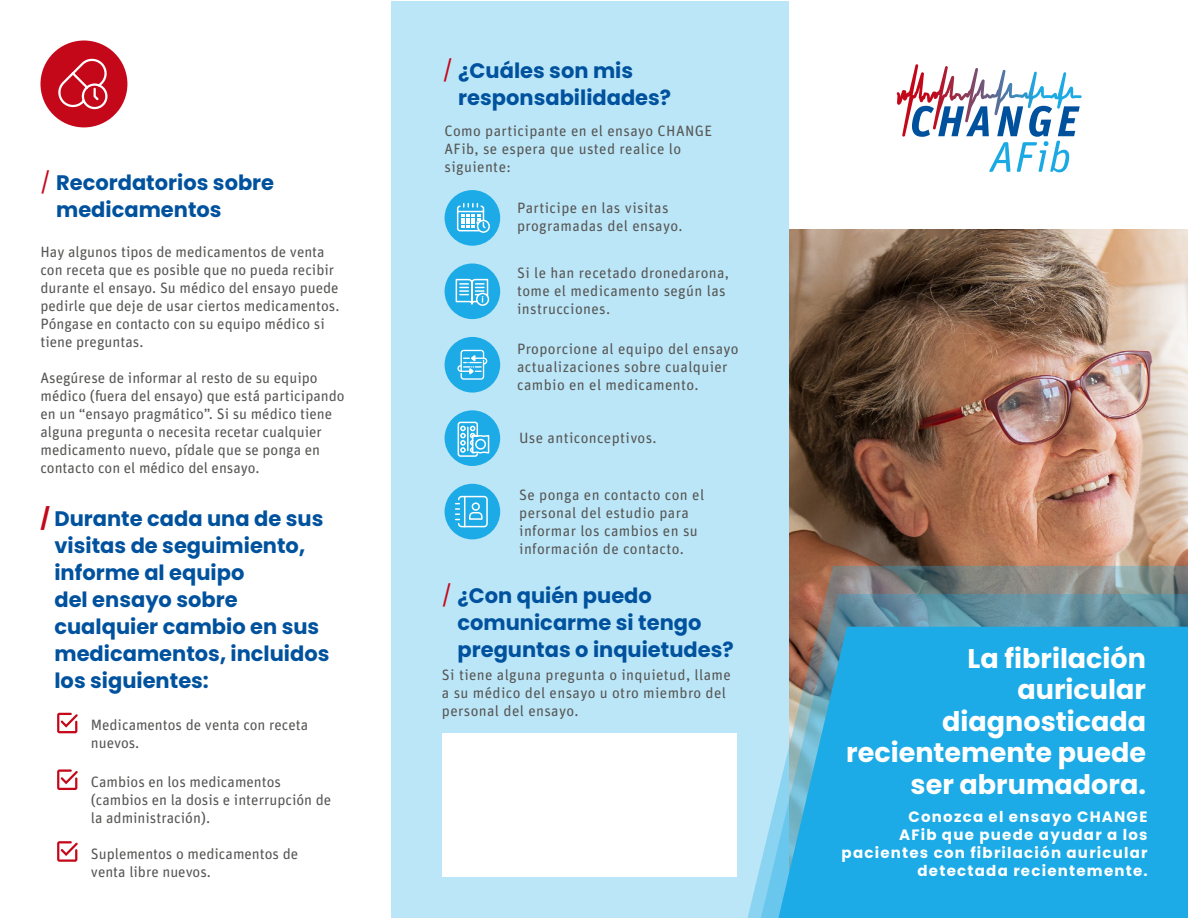
<style>
.page{position:relative;width:1188px;height:918px;background:#fff}
.page>*{position:absolute;margin:0;border:0;box-sizing:border-box;transform-origin:0 0}
.t1{font:700 27px/31.5px "Poppins";color:#fff;text-align:right}
.t2{font:700 21px/27px "Poppins";color:#00529e}
.t3{font:15px/18px "Unit Rounded Pro";color:#575756}
.t4{font:15px/18px "Unit Rounded Pro";letter-spacing:.025em;color:#575756}
.t5{font:700 15px/18px "Poppins";letter-spacing:.08em;color:#fff;text-align:right}
.s1{font-weight:400;color:#c4081a}
.s2{color:#c4081a}
</style>
<div class="page">
<div style="left:391px;top:1px;width:398px;height:916px;background:#bbe6f7"></div>
<img style="left:789px;top:230px;width:399px;height:336px">
<svg style="left:736px;top:566px;width:452px;height:352px"></svg>
<svg style="left:747px;top:594px;width:441px;height:324px"></svg>
<svg style="left:778px;top:627px;width:410px;height:291px;fill:#1cabe6"></svg>
<svg style="left:897px;top:65px;width:183px;height:107px"></svg>
<div style="left:40px;top:41px;width:87px;height:86px;background:#c4081a;border-radius:50%"></div>
<svg style="left:58px;top:58px;width:50px;height:52px"></svg>
<svg style="left:57px;top:713px;width:21px;height:20px"></svg>
<svg style="left:57px;top:769px;width:21px;height:21px"></svg>
<svg style="left:57px;top:841px;width:21px;height:21px"></svg>
<div style="left:443px;top:734px;width:294px;height:143px;background:#fff"></div>
<div style="left:445px;top:190px;width:55px;height:56px;background:#1cabe6;border-radius:50%"></div>
<svg style="left:456px;top:203px;width:34px;height:30px"></svg>
<div style="left:445px;top:264px;width:55px;height:55px;background:#1cabe6;border-radius:50%"></div>
<svg style="left:455px;top:278px;width:35px;height:42px"></svg>
<div style="left:445px;top:337px;width:55px;height:56px;background:#1cabe6;border-radius:50%"></div>
<div style="left:445px;top:410px;width:55px;height:56px;background:#1cabe6;border-radius:50%"></div>
<svg style="left:457px;top:421px;width:33px;height:36px"></svg>
<div style="left:445px;top:484px;width:55px;height:55px;background:#1cabe6;border-radius:50%"></div>
<svg style="left:455px;top:495px;width:33px;height:33px"></svg>
<svg style="left:457px;top:350px;width:30px;height:30px"></svg>
<h2 class="t2" style="left:56px;top:170px;width:220px;text-indent:-16px"><span class="s1">/</span> Recordatorios sobre medicamentos</h2>
<p class="t3" style="left:40px;top:242px;width:301px">Hay algunos tipos de medicamentos de venta con receta que es posible que no pueda recibir durante el ensayo. Su médico del ensayo puede pedirle que deje de usar ciertos medicamentos.<br>Póngase en contacto con su equipo médico si tiene preguntas.</p>
<p class="t3" style="left:40px;top:368px;width:306px">Asegúrese de informar al resto de su equipo médico (fuera del ensayo) que está participando en un “ensayo pragmático”. Si su médico tiene alguna pregunta o necesita recetar cualquier medicamento nuevo, pídale que se ponga en contacto con el médico del ensayo.</p>
<h2 class="t2" style="left:54px;top:506px;width:277px;text-indent:-14px"><span class="s2">/</span> Durante cada una de sus visitas de seguimiento, informe al equipo<br>del ensayo sobre cualquier cambio en sus medicamentos, incluidos los siguientes:</h2>
<p class="t3" style="left:91px;top:715px;width:219px">Medicamentos de venta con receta nuevos.</p>
<p class="t3" style="left:91px;top:772px;width:242px">Cambios en los medicamentos (cambios en la dosis e interrupción de la administración).</p>
<p class="t3" style="left:91px;top:844px;width:209px">Suplementos o medicamentos de venta libre nuevos.</p>
<h2 class="t2" style="left:458px;top:58px;width:214px;text-indent:-16px"><span class="s1">/</span> ¿Cuáles son mis responsabilidades?</h2>
<p class="t4" style="left:445px;top:121px;width:269px">Como participante en el ensayo CHANGE<br>AFib, se espera que usted realice lo siguiente:</p>
<p class="t4" style="left:517px;top:198px;width:167px">Participe en las visitas programadas del ensayo.</p>
<p class="t4" style="left:517px;top:263px;width:213px">Si le han recetado dronedarona, tome el medicamento según las instrucciones.</p>
<p class="t4" style="left:517px;top:339px;width:223px">Proporcione al equipo del ensayo actualizaciones sobre cualquier cambio en el medicamento.</p>
<p class="t4" style="left:519px;top:429px;width:139px">Use anticonceptivos.</p>
<p class="t4" style="left:519px;top:485px;width:186px">Se ponga en contacto con el personal del estudio para informar los cambios en su información de contacto.</p>
<h2 class="t2" style="left:457px;top:582px;width:278px;text-indent:-16px"><span class="s1">/</span> ¿Con quién puedo comunicarme si tengo preguntas o inquietudes?</h2>
<p class="t4" style="left:442px;top:665px;width:290px">Si tiene alguna pregunta o inquietud, llame a su médico del ensayo u otro miembro del personal del ensayo.</p>
<h1 class="t1" style="left:846px;top:643px;width:301px">La fibrilación auricular diagnosticada recientemente puede ser abrumadora.</h1>
<p class="t5" style="left:842px;top:808px;width:307px">Conozca el ensayo CHANGE<br>AFib que puede ayudar a los pacientes con fibrilación auricular detectada recientemente.</p>
</div>
